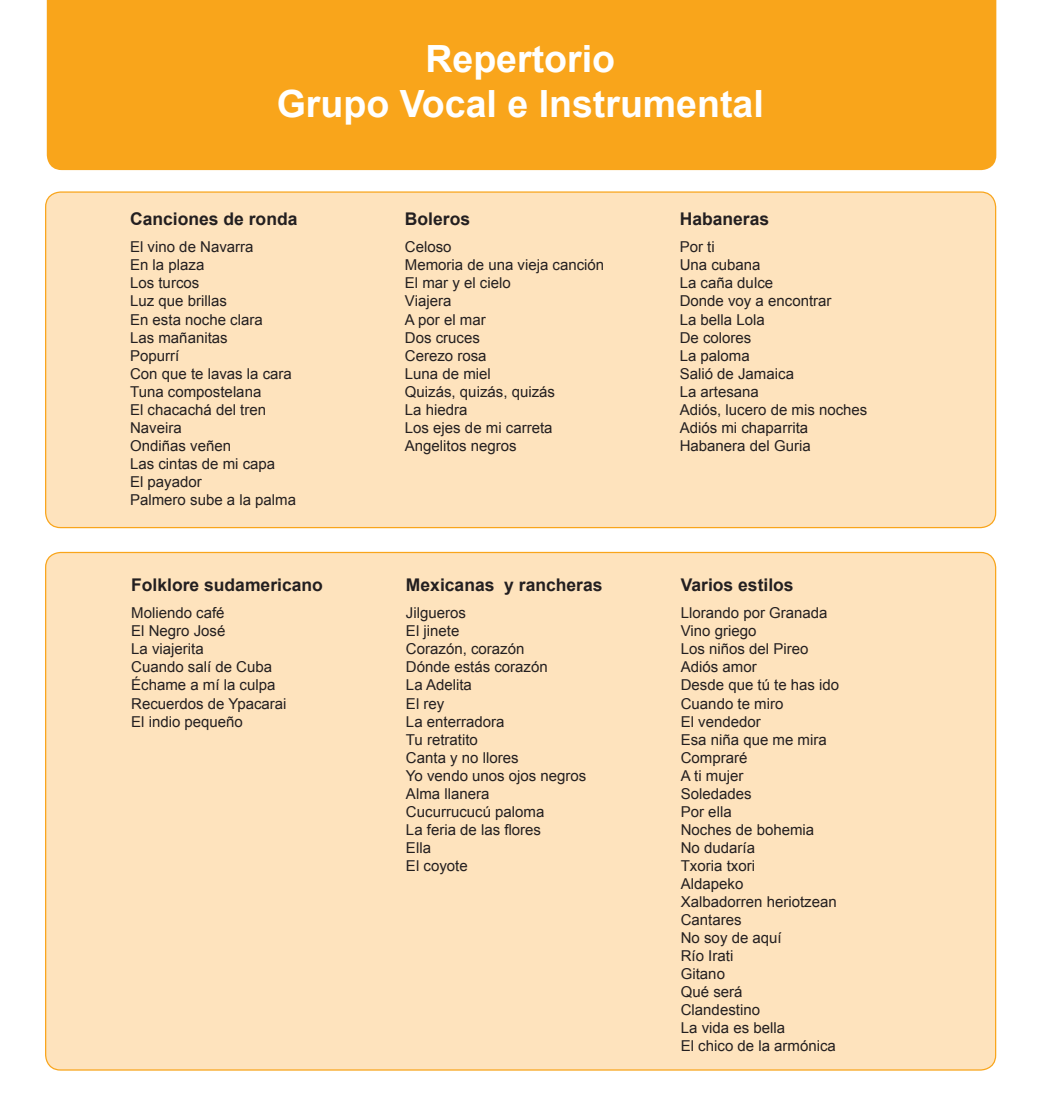
<style>
.page{position:relative;width:1053px;height:1099px;background:#fff}
.page>*{position:absolute;margin:0;border:0;box-sizing:border-box;transform-origin:0 0}
.t1{font:700 37.5px/45px "Arial";color:#fff;text-align:center}
.t2{font:700 17.5px "Arial";color:#231f20}
.t3{font:15px/18px "Arial";color:#231f20}
</style>
<div class="page">
<div style="left:46px;top:192px;width:949px;height:335px;background:#fee3bd;border-radius:15px"></div>
<div style="left:46px;top:552px;width:949px;height:517px;background:#fee3bd;border-radius:15px"></div>
<div style="left:47px;top:0;width:949px;height:170px;background:#f9a51b"></div>
<h1 class="t1" style="left:277px;top:38px;width:488px">Repertorio<br>Grupo Vocal e Instrumental</h1>
<p class="t2" style="left:130px;top:208px;width:169px">Canciones de ronda</p>
<p class="t3" style="left:130px;top:238px;width:167px">El vino de Navarra<br>En la plaza<br>Los turcos<br>Luz que brillas<br>En esta noche clara<br>Las mañanitas<br>Popurrí<br>Con que te lavas la cara<br>Tuna compostelana<br>El chacachá del tren<br>Naveira<br>Ondiñas veñen<br>Las cintas de mi capa<br>El payador<br>Palmero sube a la palma</p>
<p class="t2" style="left:131px;top:573px;width:193px">Folklore sudamericano</p>
<p class="t3" style="left:131px;top:604px;width:157px">Moliendo café<br>El Negro José<br>La viajerita<br>Cuando salí de Cuba<br>Échame a mí la culpa<br>Recuerdos de Ypacarai<br>El indio pequeño</p>
<p class="t2" style="left:405px;top:208px;width:67px">Boleros</p>
<p class="t3" style="left:405px;top:238px;width:201px">Celoso<br>Memoria de una vieja canción<br>El mar y el cielo<br>Viajera<br>A por el mar<br>Dos cruces<br>Cerezo rosa<br>Luna de miel<br>Quizás, quizás, quizás<br>La hiedra<br>Los ejes de mi carreta<br>Angelitos negros</p>
<p class="t2" style="left:406px;top:573px;width:198px">Mexicanas y rancheras</p>
<p class="t3" style="left:406px;top:604px;width:182px">Jilgueros<br>El jinete<br>Corazón, corazón<br>Dónde estás corazón<br>La Adelita<br>El rey<br>La enterradora<br>Tu retratito<br>Canta y no llores<br>Yo vendo unos ojos negros<br>Alma llanera<br>Cucurrucucú paloma<br>La feria de las flores<br>Ella<br>El coyote</p>
<p class="t2" style="left:679px;top:208px;width:91px">Habaneras</p>
<p class="t3" style="left:679px;top:238px;width:189px">Por ti<br>Una cubana<br>La caña dulce<br>Donde voy a encontrar<br>La bella Lola<br>De colores<br>La paloma<br>Salió de Jamaica<br>La artesana<br>Adiós, lucero de mis noches<br>Adiós mi chaparrita<br>Habanera del Guria</p>
<p class="t2" style="left:680px;top:573px;width:114px">Varios estilos</p>
<p class="t3" style="left:680px;top:604px;width:160px">Llorando por Granada<br>Vino griego<br>Los niños del Pireo<br>Adiós amor<br>Desde que tú te has ido<br>Cuando te miro<br>El vendedor<br>Esa niña que me mira<br>Compraré<br>A ti mujer<br>Soledades<br>Por ella<br>Noches de bohemia<br>No dudaría<br>Txoria txori<br>Aldapeko<br>Xalbadorren heriotzean<br>Cantares<br>No soy de aquí<br>Río Irati<br>Gitano<br>Qué será<br>Clandestino<br>La vida es bella<br>El chico de la armónica</p>
</div>
